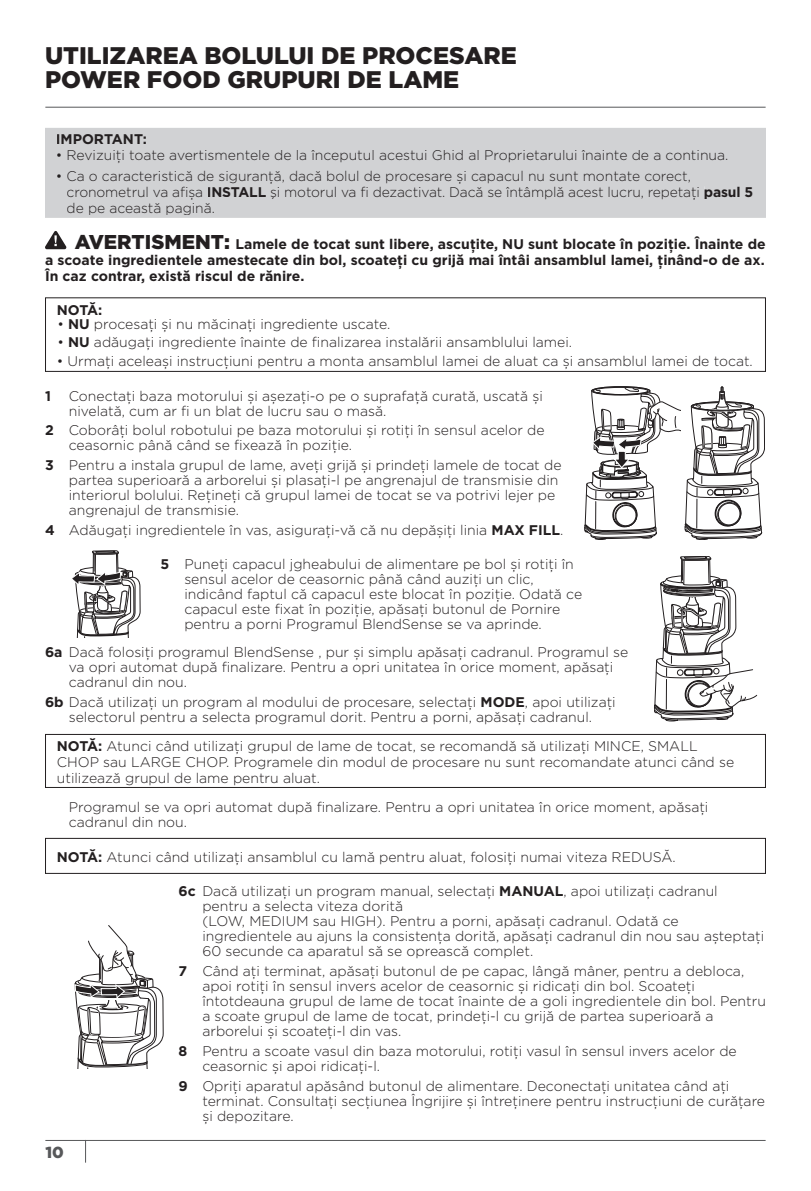
<style>
.page{position:relative;width:811px;height:1191px;background:#fff}
.page>*{position:absolute;margin:0;border:0;box-sizing:border-box;transform-origin:0 0}
.t1{font:900 24px/24px "Gotham";color:#231f20}
.t2{font:900 16px "Gotham";color:#57585a}
.t3{font:300 14px/15px "Gotham";color:#231f20}
.t4{font:700 14px/16px "Gotham";color:#231f20;text-align:justify}
.s1{font-weight:700}
.s2{font-weight:900;font-size:20px}
</style>
<div class="page">
<hr style="left:45px;top:1140px;width:720px;height:1px;background:#57585a">
<hr style="left:45px;top:107px;width:720px;height:1px;background:#57585a">
<svg style="left:85px;top:1141px;width:1px;height:21px"></svg>
<svg style="left:72px;top:550px;width:69px;height:87px"></svg>
<div style="left:45px;top:128px;width:721px;height:90px;background:#d1d2d4"></div>
<div style="left:57px;top:134px;width:89px;height:10px;background:#d1d2d4"></div>
<div style="left:57px;top:150px;width:671px;height:13px;background:#d1d2d4"></div>
<div style="left:57px;top:174px;width:10px;height:7px;background:#d1d2d4"></div>
<div style="left:68px;top:170px;width:623px;height:14px;background:#d1d2d4"></div>
<div style="left:67px;top:186px;width:136px;height:14px;background:#d1d2d4"></div>
<div style="left:208px;top:187px;width:58px;height:10px;background:#d1d2d4"></div>
<div style="left:266px;top:186px;width:434px;height:14px;background:#d1d2d4"></div>
<div style="left:705px;top:186px;width:47px;height:13px;background:#d1d2d4"></div>
<div style="left:67px;top:202px;width:147px;height:13px;background:#d1d2d4"></div>
<svg style="left:74px;top:925px;width:90px;height:143px"></svg>
<div style="left:45px;top:734px;width:721px;height:54px;border:1px solid #231f20"></div>
<div style="left:45px;top:838px;width:721px;height:36px;border:1px solid #231f20"></div>
<svg style="left:654px;top:556px;width:103px;height:165px"></svg>
<svg style="left:584px;top:386px;width:181px;height:154px"></svg>
<div style="left:45px;top:297px;width:721px;height:75px;border:1px solid #231f20"></div>
<svg style="left:45px;top:231px;width:22px;height:18px"></svg>
<h1 class="t1" style="left:45px;top:43px;width:473px">UTILIZAREA BOLULUI DE PROCESARE<br>POWER FOOD GRUPURI DE LAME</h1>
<p class="t4" style="left:56px;top:131px;width:93px">IMPORTANT:</p>
<p class="t3" style="left:56px;top:147px;width:674px">• Revizuiţi toate avertismentele de la începutul acestui Ghid al Proprietarului înainte de a continua.</p>
<p class="t3" style="left:67px;top:167px;width:688px;line-height:16px;text-indent:-11px">• Ca o caracteristică de siguranţă, dacă bolul de procesare și capacul nu sunt montate corect, cronometrul va afișa <span class="s1">INSTALL</span> şi motorul va fi dezactivat. Dacă se întâmplă acest lucru, repetaţi <span class="s1">pasul 5 </span>de pe această pagină.</p>
<p class="t4" style="left:45px;top:236px;width:722px;text-indent:30px"><span class="s2">AVERTISMENT:</span> Lamele de tocat sunt libere, ascuţite, NU sunt blocate în poziţie. Înainte de a scoate ingredientele amestecate din bol, scoateţi cu grijă mai întâi ansamblul lamei, ţinând-o de ax.<br>În caz contrar, există riscul de rănire.</p>
<p class="t4" style="left:57px;top:302px;width:47px">NOTĂ:</p>
<p class="t3" style="left:57px;top:316px;width:335px">• <span class="s1">NU</span> procesaţi și nu măcinaţi ingrediente uscate.</p>
<p class="t3" style="left:57px;top:334px;width:516px">• <span class="s1">NU</span> adăugaţi ingrediente înainte de finalizarea instalării ansamblului lamei.</p>
<p class="t3" style="left:57px;top:353px;width:697px">• Urmaţi aceleași instrucţiuni pentru a monta ansamblul lamei de aluat ca și ansamblul lamei de tocat.</p>
<p class="t4" style="left:45px;top:387px;width:7px">1</p>
<p class="t3" style="left:69px;top:388px;width:475px">Conectaţi baza motorului și așezaţi-o pe o suprafaţă curată, uscată și nivelată, cum ar fi un blat de lucru sau o masă.</p>
<p class="t3" style="left:69px;top:422px;width:477px;text-indent:-24px"><span class="s1">2</span> Coborâţi bolul robotului pe baza motorului și rotiţi în sensul acelor de ceasornic până când se fixează în poziţie.</p>
<p class="t3" style="left:69px;top:457px;width:494px;text-indent:-24px"><span class="s1">3</span> Pentru a instala grupul de lame, aveţi grijă și prindeţi lamele de tocat de partea superioară a arborelui și plasaţi-l pe angrenajul de transmisie din interiorul bolului. Reţineţi că grupul lamei de tocat se va potrivi lejer pe angrenajul de transmisie.</p>
<p class="t3" style="left:45px;top:522px;width:520px"><span class="s1">4</span> Adăugaţi ingredientele în vas, asiguraţi-vă că nu depășiţi linia <span class="s1">MAX FILL</span>.</p>
<p class="t3" style="left:184px;top:556px;width:399px;text-indent:-24px"><span class="s1">5</span> Puneţi capacul jgheabului de alimentare pe bol și rotiţi în sensul acelor de ceasornic până când auziţi un clic, indicând faptul că capacul este blocat în poziţie. Odată ce capacul este fixat în poziţie, apăsaţi butonul de Pornire pentru a porni Programul BlendSense se va aprinde.</p>
<p class="t3" style="left:69px;top:644px;width:561px;text-indent:-24px"><span class="s1">6a</span> Dacă folosiţi programul BlendSense , pur și simplu apăsaţi cadranul. Programul se va opri automat după finalizare. Pentru a opri unitatea în orice moment, apăsaţi cadranul din nou.</p>
<p class="t3" style="left:45px;top:693px;width:572px;text-align:center"><span class="s1">6b</span> Dacă utilizaţi un program al modului de procesare, selectaţi <span class="s1">MODE</span>, apoi utilizaţi selectorul pentru a selecta programul dorit. Pentru a porni, apăsaţi cadranul.</p>
<p class="t3" style="left:57px;top:737px;width:679px;line-height:16px"><span class="s1">NOTĂ:</span> Atunci când utilizaţi grupul de lame de tocat, se recomandă să utilizaţi MINCE, SMALL<br>CHOP sau LARGE CHOP. Programele din modul de procesare nu sunt recomandate atunci când se utilizează grupul de lame pentru aluat.</p>
<p class="t3" style="left:69px;top:799px;width:641px">Programul se va opri automat după finalizare. Pentru a opri unitatea în orice moment, apăsaţi cadranul din nou.</p>
<p class="t3" style="left:57px;top:848px;width:620px"><span class="s1">NOTĂ:</span> Atunci când utilizaţi ansamblul cu lamă pentru aluat, folosiţi numai viteza REDUSĂ.</p>
<p class="t3" style="left:202px;top:883px;width:563px;text-indent:-24px"><span class="s1">6c</span> Dacă utilizaţi un program manual, selectaţi <span class="s1">MANUAL</span>, apoi utilizaţi cadranul pentru a selecta viteza dorită<br>(LOW, MEDIUM sau HIGH). Pentru a porni, apăsaţi cadranul. Odată ce ingredientele au ajuns la consistenţa dorită, apăsaţi cadranul din nou sau așteptaţi 60 secunde ca aparatul să se oprească complet.</p>
<p class="t3" style="left:202px;top:963px;width:565px;text-indent:-24px"><span class="s1">7</span> Când aţi terminat, apăsaţi butonul de pe capac, lângă mâner, pentru a debloca, apoi rotiţi în sensul invers acelor de ceasornic și ridicaţi din bol. Scoateţi întotdeauna grupul de lame de tocat înainte de a goli ingredientele din bol. Pentru a scoate grupul de lame de tocat, prindeţi-l cu grijă de partea superioară a arborelui și scoateţi-l din vas.</p>
<p class="t3" style="left:202px;top:1043px;width:536px;text-indent:-24px"><span class="s1">8</span> Pentru a scoate vasul din baza motorului, rotiţi vasul în sensul invers acelor de ceasornic și apoi ridicaţi-l.</p>
<p class="t3" style="left:202px;top:1077px;width:564px;text-indent:-24px"><span class="s1">9</span> Opriţi aparatul apăsând butonul de alimentare. Deconectaţi unitatea când aţi terminat. Consultaţi secţiunea Îngrijire și întreţinere pentru instrucţiuni de curăţare și depozitare.</p>
<p class="t2" style="left:45px;top:1141px;width:20px">10</p>
</div>
